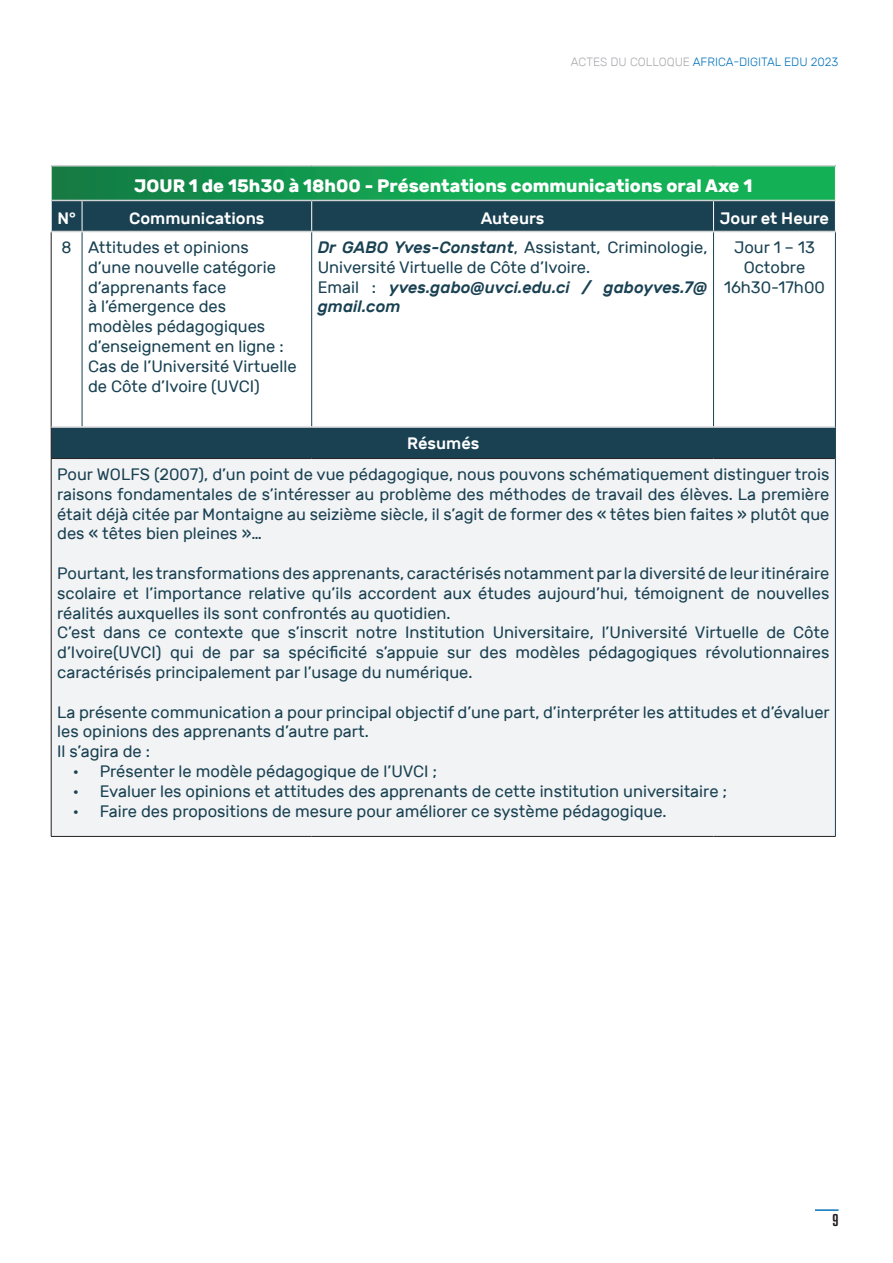
<style>
.page{position:relative;width:893px;height:1263px;background:#fff}
.page>*{position:absolute;margin:0;border:0;box-sizing:border-box;transform-origin:0 0}
.Headline_01{font:700 18px "Rubik";color:#fff}
.Headline_01-2{font:16.5px/19.8px "Rubik";color:#194152}
.Headline_01-3{font:italic 500 16.5px/19.8px "Rubik";color:#194152}
.Headline_01-4{font:500 16.5px "Rubik";color:#fff}
.t1{font:15px "Kenyan Coffee Rg";color:#231f20}
.t2{font:300 12px "Rubik";color:#0574bc}
.s1{color:#a8a9ad}
.s2{font-weight:500;font-style:italic}
.s3{font-weight:400;font-style:normal}
</style>
<div class="page">
<hr style="left:815px;top:1209px;width:23px;height:2px;background:#0574bc">
<div style="left:51px;top:166px;width:784px;height:34px;background:linear-gradient(to right,#138347,#13be59)"></div>
<div style="left:52px;top:201px;width:783px;height:257px;background:#194152"></div>
<svg style="left:52px;top:232px;width:783px;height:194px"></svg>
<div style="left:51px;top:458px;width:784px;height:378px;background:#f2f3f4"></div>
<hr style="left:82px;top:232px;width:1px;height:194px;background:#194152">
<hr style="left:311px;top:232px;width:1px;height:194px;background:#194152">
<hr style="left:713px;top:232px;width:1px;height:194px;background:#194152">
<hr style="left:835px;top:232px;width:1px;height:195px;background:#194152">
<hr style="left:835px;top:427px;width:1px;height:31px;background:#194152">
<hr style="left:835px;top:458px;width:1px;height:378px;background:#194152">
<hr style="left:51px;top:232px;width:1px;height:195px;background:#231f20">
<hr style="left:51px;top:427px;width:1px;height:31px;background:#231f20">
<hr style="left:51px;top:458px;width:31px;height:1px;background:#231f20">
<hr style="left:51px;top:459px;width:1px;height:377px;background:#231f20">
<hr style="left:82px;top:458px;width:230px;height:1px;background:#231f20">
<hr style="left:312px;top:458px;width:401px;height:1px;background:#231f20">
<hr style="left:713px;top:458px;width:122px;height:1px;background:#231f20">
<hr style="left:51px;top:836px;width:31px;height:1px;background:#231f20">
<hr style="left:82px;top:836px;width:230px;height:1px;background:#231f20">
<hr style="left:312px;top:836px;width:401px;height:1px;background:#231f20">
<hr style="left:713px;top:836px;width:123px;height:1px;background:#231f20">
<hr style="left:51px;top:166px;width:1px;height:34px;background:#fff">
<hr style="left:51px;top:165px;width:31px;height:1px;background:#d1d2d4">
<hr style="left:82px;top:165px;width:230px;height:1px;background:#d1d2d4">
<hr style="left:312px;top:165px;width:401px;height:1px;background:#d1d2d4">
<hr style="left:713px;top:165px;width:123px;height:1px;background:#d1d2d4">
<hr style="left:52px;top:200px;width:30px;height:1px;background:#d1d2d4">
<hr style="left:82px;top:200px;width:230px;height:1px;background:#d1d2d4">
<hr style="left:312px;top:200px;width:401px;height:1px;background:#d1d2d4">
<hr style="left:713px;top:200px;width:122px;height:1px;background:#d1d2d4">
<hr style="left:82px;top:201px;width:1px;height:30px;background:#fff">
<hr style="left:311px;top:201px;width:1px;height:30px;background:#fff">
<hr style="left:713px;top:201px;width:1px;height:30px;background:#fff">
<hr style="left:51px;top:231px;width:31px;height:1px;background:#d1d2d4">
<hr style="left:51px;top:426px;width:31px;height:2px;background:#d1d2d4">
<hr style="left:82px;top:231px;width:230px;height:1px;background:#d1d2d4">
<hr style="left:82px;top:426px;width:230px;height:2px;background:#d1d2d4">
<hr style="left:312px;top:231px;width:401px;height:1px;background:#d1d2d4">
<hr style="left:713px;top:231px;width:123px;height:1px;background:#d1d2d4">
<hr style="left:312px;top:426px;width:401px;height:2px;background:#d1d2d4">
<hr style="left:713px;top:426px;width:122px;height:2px;background:#d1d2d4">
<p class="t2" style="left:571px;top:55px;width:269px"><span class="s1">ACTES DU COLLOQUE</span> AFRICA-DIGITAL EDU 2023</p>
<p class="Headline_01" style="left:134px;top:175px;width:620px">JOUR 1 de 15h30 à 18h00 - Présentations communications oral Axe 1</p>
<p class="Headline_01-4" style="left:57px;top:209px;width:20px">N°</p>
<p class="Headline_01-4" style="left:129px;top:209px;width:137px">Communications</p>
<p class="Headline_01-4" style="left:481px;top:209px;width:65px">Auteurs</p>
<p class="Headline_01-4" style="left:720px;top:209px;width:111px">Jour et Heure</p>
<p class="Headline_01-2" style="left:62px;top:238px;width:12px">8</p>
<p class="Headline_01-2" style="left:88px;top:238px;width:210px">Attitudes et opinions<br>d’une nouvelle catégorie d’apprenants face<br>à l’émergence des<br>modèles pédagogiques d’enseignement en ligne :<br>Cas de l’Université Virtuelle de Côte d’Ivoire (UVCI)</p>
<p class="Headline_01-2" style="left:318px;top:238px;width:391px"><span class="s2">Dr GABO Yves-Constant</span>, Assistant, Criminologie,<br>Université Virtuelle de Côte d’Ivoire.</p>
<p class="Headline_01-2" style="left:734px;top:238px;width:82px;text-align:center">Jour 1 – 13<br>Octobre</p>
<p class="Headline_01-2" style="left:724px;top:277px;width:102px">16h30-17h00</p>
<p class="Headline_01-3" style="left:318px;top:277px;width:391px"><span class="s3">Email :</span> yves.gabo@uvci.edu.ci / gaboyves.7@ gmail.com</p>
<p class="Headline_01-4" style="left:407px;top:433px;width:74px">Résumés</p>
<p class="Headline_01-2" style="left:57px;top:465px;width:774px;text-align:justify">Pour WOLFS (2007), d’un point de vue pédagogique, nous pouvons schématiquement distinguer trois raisons fondamentales de s’intéresser au problème des méthodes de travail des élèves. La première était déjà citée par Montaigne au seizième siècle, il s’agit de former des « têtes bien faites » plutôt que des « têtes bien pleines »…</p>
<p class="Headline_01-2" style="left:57px;top:564px;width:774px;text-align:justify">Pourtant, les transformations des apprenants, caractérisés notamment par la diversité de leur itinéraire scolaire et l’importance relative qu’ils accordent aux études aujourd’hui, témoignent de nouvelles réalités auxquelles ils sont confrontés au quotidien.</p>
<p class="Headline_01-2" style="left:57px;top:623px;width:774px;text-align:justify">C’est dans ce contexte que s’inscrit notre Institution Universitaire, l’Université Virtuelle de Côte d’Ivoire(UVCI) qui de par sa spécificité s’appuie sur des modèles pédagogiques révolutionnaires caractérisés principalement par l’usage du numérique.</p>
<p class="Headline_01-2" style="left:57px;top:702px;width:774px">La présente communication a pour principal objectif d’une part, d’interpréter les attitudes et d’évaluer les opinions des apprenants d’autre part.</p>
<p class="Headline_01-2" style="left:57px;top:742px;width:94px">Il s’agira de :</p>
<p class="Headline_01-2" style="left:73px;top:762px;width:366px">• Présenter le modèle pédagogique de l’UVCI ;</p>
<p class="Headline_01-2" style="left:73px;top:781px;width:656px">• Evaluer les opinions et attitudes des apprenants de cette institution universitaire ;</p>
<p class="Headline_01-2" style="left:73px;top:801px;width:595px">• Faire des propositions de mesure pour améliorer ce système pédagogique.</p>
<p class="t1" style="left:833px;top:1210px;width:7px">9</p>
</div>
